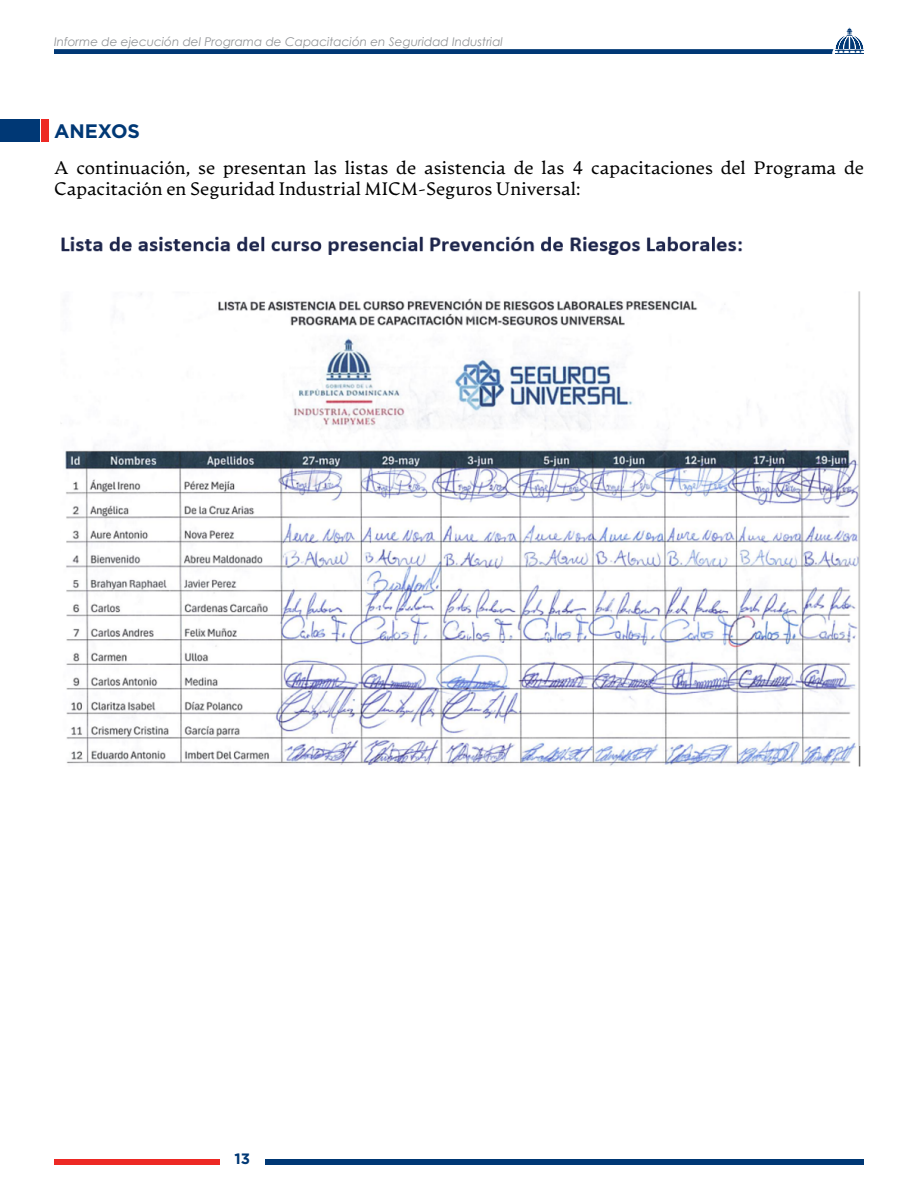
<style>
.page{position:relative;width:918px;height:1188px;background:#fff}
.page>*{position:absolute;margin:0;border:0;box-sizing:border-box;transform-origin:0 0}
.t1{font:700 19.5px "Gotham Pro";color:#003875}
.t2{font:18px/21.6px "Artifex CF";color:#000}
.t3{font:700 15px "Gotham Pro";color:#003875}
.t4{font:italic 12px "Century Gothic";color:#939598}
</style>
<div class="page">
<svg style="left:54px;top:27px;width:810px;height:27px"></svg>
<div style="left:266px;top:1159px;width:598px;height:5px;background:#003875"></div>
<div style="left:54px;top:1159px;width:165px;height:5px;background:#ed2924"></div>
<div style="left:42px;top:120px;width:7px;height:22px;background:#ed2924"></div>
<div style="left:0;top:120px;width:40px;height:22px;background:#003875"></div>
<img style="left:61px;top:236px;width:800px;height:531px">
<p class="t4" style="left:54px;top:33px;width:450px">Informe de ejecución del Programa de Capacitación en Seguridad Industrial</p>
<p class="t1" style="left:54px;top:120px;width:88px">ANEXOS</p>
<p class="t2" style="left:54px;top:156px;width:812px">A continuación, se presentan las listas de asistencia de las 4 capacitaciones del Programa de<br>Capacitación en Seguridad Industrial MICM-Seguros Universal:</p>
<p class="t3" style="left:235px;top:1150px;width:17px">13</p>
</div>
